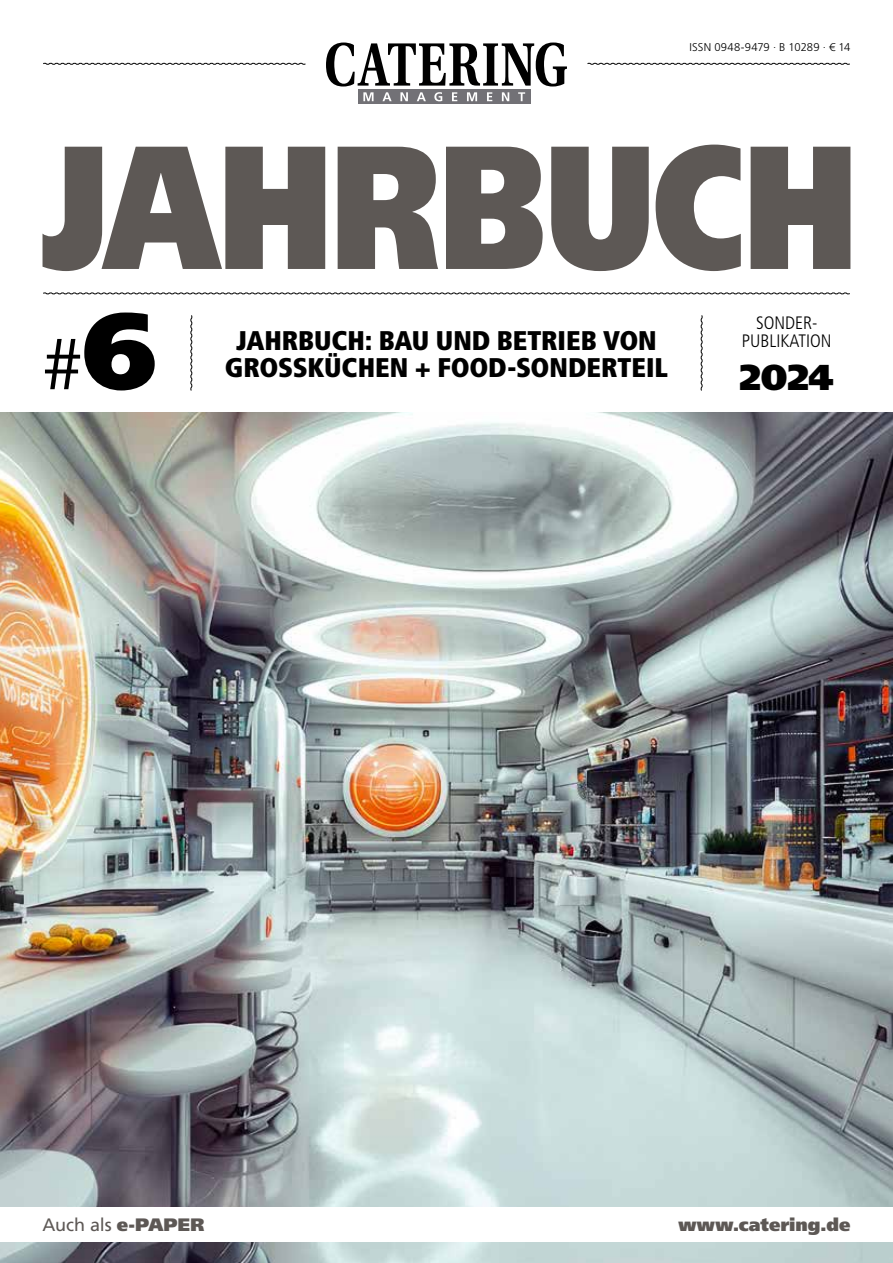
<style>
.page{position:relative;width:893px;height:1263px;background:#fff}
.page>*{position:absolute;margin:0;border:0;box-sizing:border-box;transform-origin:0 0}
.t1{font:300 72px "Frutiger LT Pro";color:#000}
.t2{font:900 36px "Frutiger LT Pro";color:#000}
.t3{font:900 condensed 27px/27px "Frutiger LT Pro";letter-spacing:-.005em;color:#000;text-align:center}
.t4{font:300 condensed 18px/18px "Frutiger LT Pro";color:#000;text-align:center}
.t5{font:900 18px "Frutiger LT Pro";color:#5d5855}
.t6{font:18px "Frutiger LT Pro";letter-spacing:-.01em;color:#5d5855}
.t7{font:300 11.25px "Frutiger LT Pro";letter-spacing:.01em;color:#000}
.s1{font-weight:900;font-size:108px}
.s2{font-weight:900}
</style>
<div class="page">
<img style="left:0;top:412px;width:893px;height:851px">
<div style="left:0;top:1207px;width:893px;height:35px;background:#fff"></div>
<div style="left:358px;top:89px;width:173px;height:15px;background:#727176"></div>
<svg style="left:326px;top:43px;width:241px;height:58px"></svg>
<svg style="left:43px;top:62px;width:263px;height:3px"></svg>
<svg style="left:587px;top:62px;width:263px;height:3px"></svg>
<svg style="left:43px;top:292px;width:807px;height:3px"></svg>
<svg style="left:190px;top:315px;width:3px;height:76px"></svg>
<svg style="left:700px;top:315px;width:3px;height:76px"></svg>
<svg style="left:43px;top:145px;width:807px;height:126px;fill:#5d5855"></svg>
<p class="t7" style="left:690px;top:41px;width:162px">ISSN 0948-9479 · B 10289 · € 14</p>
<h1 class="t1" style="left:43px;top:322px;width:115px">#<span class="s1">6</span></h1>
<p class="t4" style="left:742px;top:314px;width:91px">SONDER-<br>PUBLIKATION</p>
<p class="t3" style="left:225px;top:326px;width:445px">JAHRBUCH: BAU UND BETRIEB VON<br>GROSSKÜCHEN + FOOD-SONDERTEIL</p>
<h2 class="t2" style="left:739px;top:356px;width:96px">2024</h2>
<p class="t6" style="left:43px;top:1214px;width:163px">Auch als <span class="s2">e-PAPER</span></p>
<p class="t5" style="left:678px;top:1214px;width:173px">www.catering.de</p>
</div>
